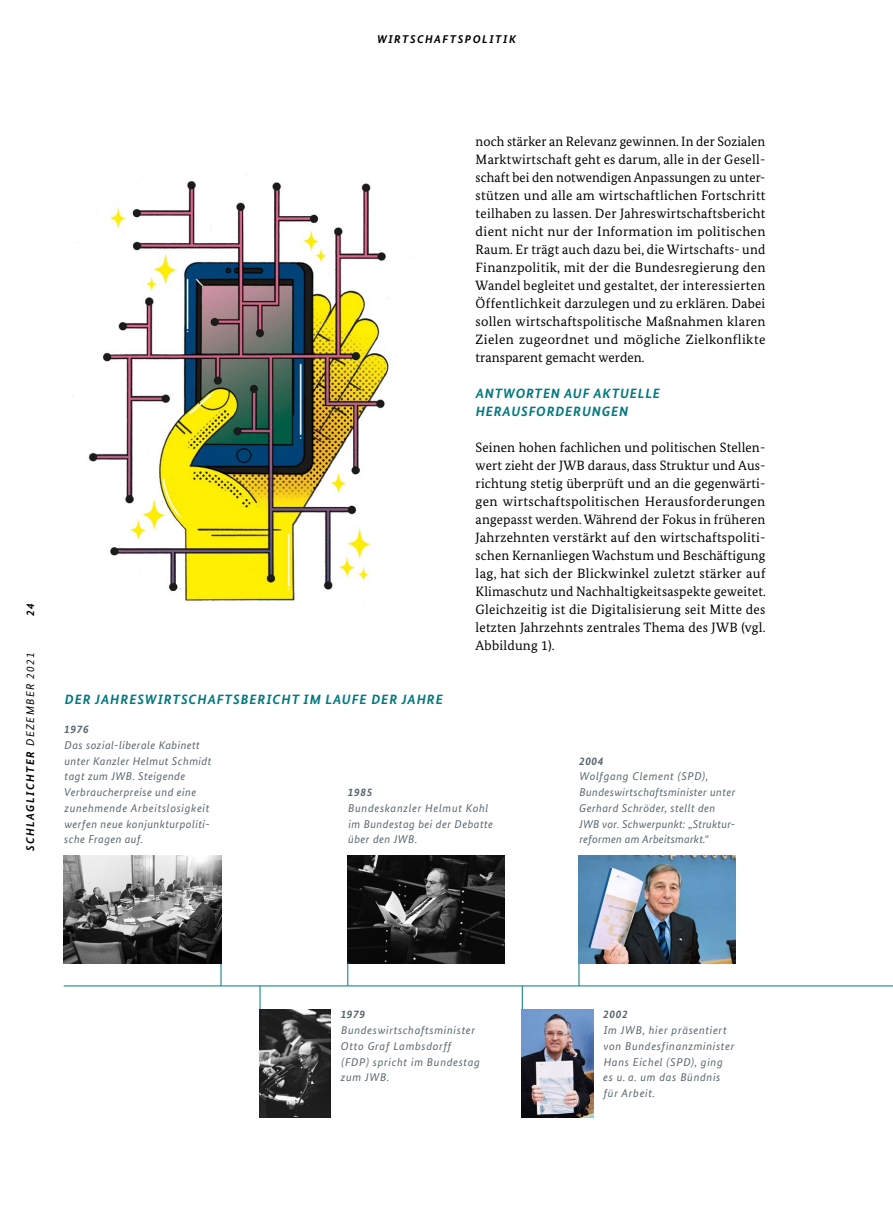
<style>
.page{position:relative;width:893px;height:1212px;background:#fff}
.page>*{position:absolute;margin:0;border:0;box-sizing:border-box;transform-origin:0 0}
.t1{font:13.5px/18px "Bundes Serif";letter-spacing:.015em;color:#000;text-align:justify}
.t2{font:italic 700 13.5px/18px "Bundes Sans";letter-spacing:.06em;color:#00797f}
.t3{font:italic 11.25px/15.8px "Bundes Sans";letter-spacing:.04em;color:#57666d}
.t4{font:italic 11.25px/15.8px "Bundes Sans";letter-spacing:.06em;color:#57666d}
.t5{font:italic 700 11.25px "Bundes Sans";letter-spacing:.135em;color:#000}
.t6{font:italic 700 11.25px "Bundes Sans";letter-spacing:.06em;color:#57666d}
.s1{font-weight:400}
</style>
<div class="page">
<hr style="left:64px;top:985px;width:829px;height:1px;background:#00797f">
<svg style="left:522px;top:986px;width:1px;height:24px"></svg>
<svg style="left:260px;top:986px;width:1px;height:24px"></svg>
<svg style="left:579px;top:963px;width:1px;height:22px"></svg>
<svg style="left:347px;top:963px;width:1px;height:22px"></svg>
<svg style="left:221px;top:962px;width:1px;height:23px"></svg>
<img style="left:64px;top:855px;width:157px;height:108px">
<img style="left:579px;top:855px;width:157px;height:108px">
<img style="left:72px;top:174px;width:318px;height:427px">
<img style="left:260px;top:1010px;width:70px;height:108px">
<img style="left:347px;top:855px;width:158px;height:108px">
<img style="left:522px;top:1010px;width:71px;height:108px">
<p class="t5" style="left:377px;top:32px;width:140px">WIRTSCHAFTSPOLITIK</p>
<p class="t5" style="left:24px;top:616px;width:14px;rotate:-90deg">24</p>
<p class="t5" style="left:24px;top:851px;width:200px;rotate:-90deg">SCHLAGLICHTER <span class="s1">DEZEMBER 2021</span></p>
<p class="t2" style="left:65px;top:690px;width:380px">DER JAHRESWIRTSCHAFTSBERICHT IM LAUFE DER JAHRE</p>
<p class="t1" style="left:476px;top:132px;width:291px">noch stärker an Relevanz gewinnen. In der Sozialen Marktwirtschaft geht es darum, alle in der Gesell&shy;schaft bei den notwendigen Anpassungen zu unter&shy;stützen und alle am wirtschaftlichen Fortschritt teilhaben zu lassen. Der Jahreswirtschaftsbericht dient nicht nur der Information im politischen Raum. Er trägt auch dazu bei, die Wirtschafts- und Finanzpolitik, mit der die Bundesregierung den Wandel begleitet und gestaltet, der interessierten Öffentlichkeit darzulegen und zu erklären. Dabei sollen wirtschaftspolitische Maßnahmen klaren Zielen zugeordnet und mögliche Zielkonflikte transparent gemacht werden.</p>
<p class="t2" style="left:476px;top:384px;width:186px">ANTWORTEN AUF AKTUELLE<br>HERAUSFORDERUNGEN</p>
<p class="t1" style="left:476px;top:438px;width:291px">Seinen hohen fachlichen und politischen Stellen&shy;wert zieht der JWB daraus, dass Struktur und Aus&shy;richtung stetig überprüft und an die gegenwärti&shy;gen wirtschaftspolitischen Herausforderungen angepasst werden. Während der Fokus in früheren Jahrzehnten verstärkt auf den wirtschaftspoliti&shy;schen Kernanliegen Wachstum und Beschäftigung lag, hat sich der Blickwinkel zuletzt stärker auf Klimaschutz und Nachhaltigkeitsaspekte geweitet.<br>Gleichzeitig ist die Digitalisierung seit Mitte des letzten Jahrzehnts zentrales Thema des JWB (vgl.<br>Abbildung 1).</p>
<p class="t6" style="left:64px;top:722px;width:26px">1976</p>
<p class="t3" style="left:64px;top:737px;width:149px">Das sozial-liberale Kabinett unter Kanzler Helmut Schmidt tagt zum JWB. Steigende<br>Verbraucherpreise und eine zunehmende Arbeitslosigkeit werfen neue konjunkturpoliti&shy;sche Fragen auf.</p>
<p class="t6" style="left:348px;top:785px;width:26px">1985</p>
<p class="t3" style="left:348px;top:800px;width:146px">Bundeskanzler Helmut Kohl im Bundestag bei der Debatte über den JWB.</p>
<p class="t6" style="left:579px;top:754px;width:26px">2004</p>
<p class="t3" style="left:579px;top:768px;width:158px">Wolfgang Clement (SPD),<br>Bundeswirtschaftsminister unter<br>Gerhard Schröder, stellt den<br>JWB vor. Schwerpunkt: „Struktur&shy;reformen am Arbeitsmarkt.“</p>
<p class="t6" style="left:341px;top:1008px;width:26px">1979</p>
<p class="t4" style="left:341px;top:1022px;width:141px">Bundeswirtschaftsminister<br>Otto Graf Lambsdorff (FDP) spricht im Bundestag zum JWB.</p>
<p class="t6" style="left:603px;top:1008px;width:26px">2002</p>
<p class="t4" style="left:603px;top:1022px;width:133px">Im JWB, hier präsentiert von Bundesfinanzminister<br>Hans Eichel (SPD), ging es u. a. um das Bündnis für Arbeit.</p>
</div>
